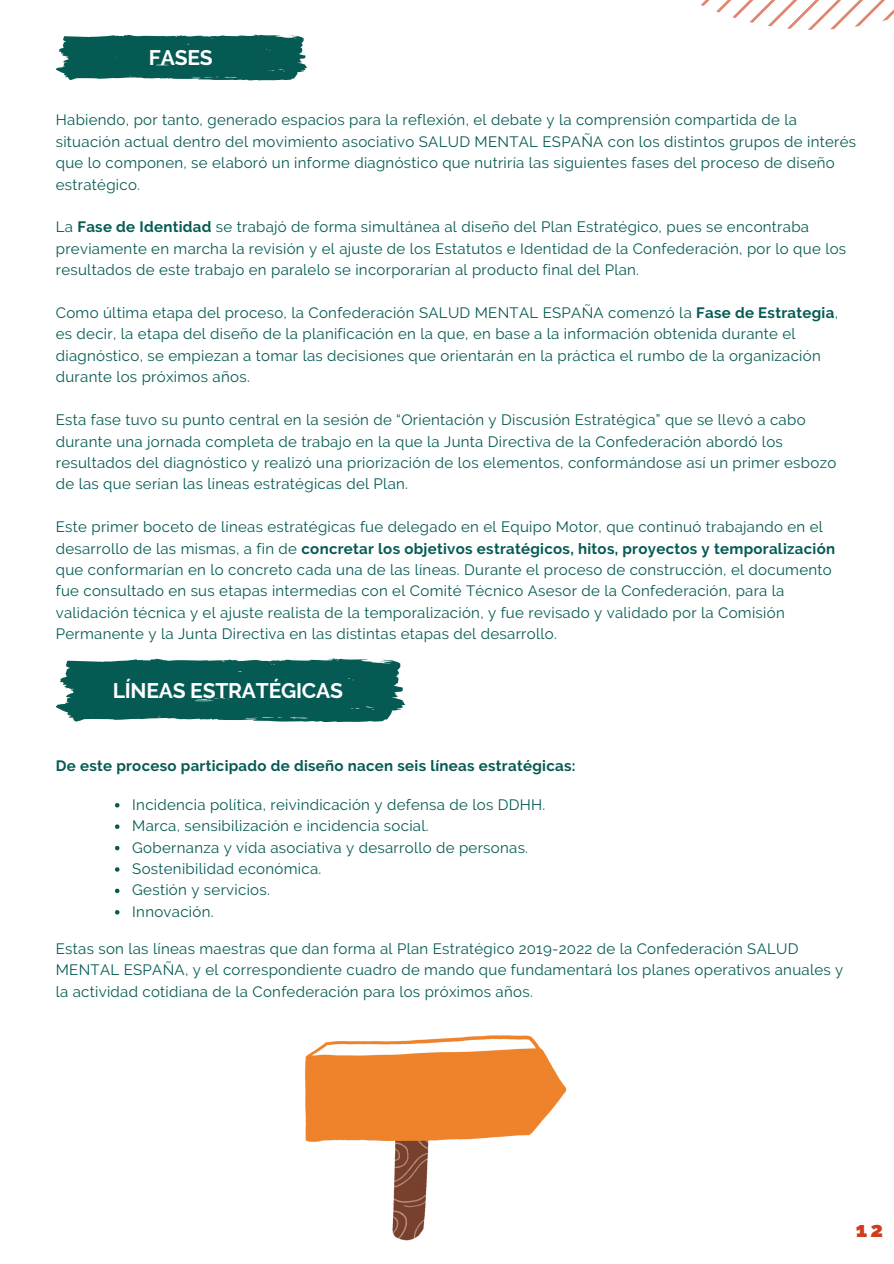
<style>
.page{position:relative;width:894px;height:1264px;background:#fff}
.page>*{position:absolute;margin:0;border:0;box-sizing:border-box;transform-origin:0 0}
.t1{font:700 21px "Raleway";letter-spacing:-.01em;color:#fff}
.t2{font:800 21px "Raleway";color:#cf3d1a}
.t3{font:15px/21.5px "Raleway";letter-spacing:.02em;color:#055b53}
.t4{font:700 15px "Raleway";letter-spacing:.02em;color:#055b53}
.s1{font-weight:700}
</style>
<div class="page">
<svg style="left:701px;top:0;width:192px;height:30px"></svg>
<img style="left:115px;top:805px;width:452px;height:436px">
<svg style="left:56px;top:34px;width:251px;height:46px;background:#226e67"></svg>
<svg style="left:56px;top:658px;width:349px;height:64px;background:#226e67"></svg>
<svg style="left:115px;top:803px;width:4px;height:4px"></svg>
<svg style="left:115px;top:824px;width:4px;height:5px"></svg>
<svg style="left:115px;top:845px;width:4px;height:5px"></svg>
<svg style="left:115px;top:867px;width:4px;height:4px"></svg>
<svg style="left:115px;top:888px;width:4px;height:5px"></svg>
<svg style="left:115px;top:910px;width:4px;height:4px"></svg>
<h1 class="t1" style="left:149px;top:45px;width:65px">FASES</h1>
<p class="t3" style="left:56px;top:109px;width:801px">Habiendo, por tanto, generado espacios para la reflexión, el debate y la comprensión compartida de la situación actual dentro del movimiento asociativo SALUD MENTAL ESPAÑA con los distintos grupos de interés que lo componen, se elaboró un informe diagnóstico que nutriría las siguientes fases del proceso de diseño estratégico.</p>
<p class="t3" style="left:56px;top:216px;width:791px">La <span class="s1">Fase de Identidad</span> se trabajó de forma simultánea al diseño del Plan Estratégico, pues se encontraba previamente en marcha la revisión y el ajuste de los Estatutos e Identidad de la Confederación, por lo que los resultados de este trabajo en paralelo se incorporarían al producto final del Plan.</p>
<p class="t3" style="left:56px;top:302px;width:783px">Como última etapa del proceso, la Confederación SALUD MENTAL ESPAÑA comenzó la <span class="s1">Fase de Estrategia</span>, es decir, la etapa del diseño de la planificación en la que, en base a la información obtenida durante el diagnóstico, se empiezan a tomar las decisiones que orientarán en la práctica el rumbo de la organización durante los próximos años.</p>
<p class="t3" style="left:56px;top:409px;width:781px">Esta fase tuvo su punto central en la sesión de “Orientación y Discusión Estratégica” que se llevó a cabo durante una jornada completa de trabajo en la que la Junta Directiva de la Confederación abordó los resultados del diagnóstico y realizó una priorización de los elementos, conformándose así un primer esbozo de las que serían las líneas estratégicas del Plan.</p>
<p class="t3" style="left:56px;top:516px;width:780px">Este primer boceto de líneas estratégicas fue delegado en el Equipo Motor, que continuó trabajando en el desarrollo de las mismas, a fin de <span class="s1">concretar los objetivos estratégicos, hitos, proyectos y temporalización </span>que conformarían en lo concreto cada una de las líneas. Durante el proceso de construcción, el documento fue consultado en sus etapas intermedias con el Comité Técnico Asesor de la Confederación, para la validación técnica y el ajuste realista de la temporalización, y fue revisado y validado por la Comisión Permanente y la Junta Directiva en las distintas etapas del desarrollo.</p>
<h1 class="t1" style="left:113px;top:678px;width:232px">LÍNEAS ESTRATÉGICAS</h1>
<p class="t4" style="left:56px;top:756px;width:521px">De este proceso participado de diseño nacen seis líneas estratégicas:</p>
<p class="t3" style="left:132px;top:793px;width:414px">Incidencia política, reivindicación y defensa de los DDHH.<br>Marca, sensibilización e incidencia social.<br>Gobernanza y vida asociativa y desarrollo de personas.<br>Sostenibilidad económica.<br>Gestión y servicios.<br>Innovación.</p>
<p class="t3" style="left:56px;top:937px;width:788px">Estas son las líneas maestras que dan forma al Plan Estratégico 2019-2022 de la Confederación SALUD<br>MENTAL ESPAÑA, y el correspondiente cuadro de mando que fundamentará los planes operativos anuales y la actividad cotidiana de la Confederación para los próximos años.</p>
<h1 class="t2" style="left:855px;top:1217px;width:29px">12</h1>
</div>
